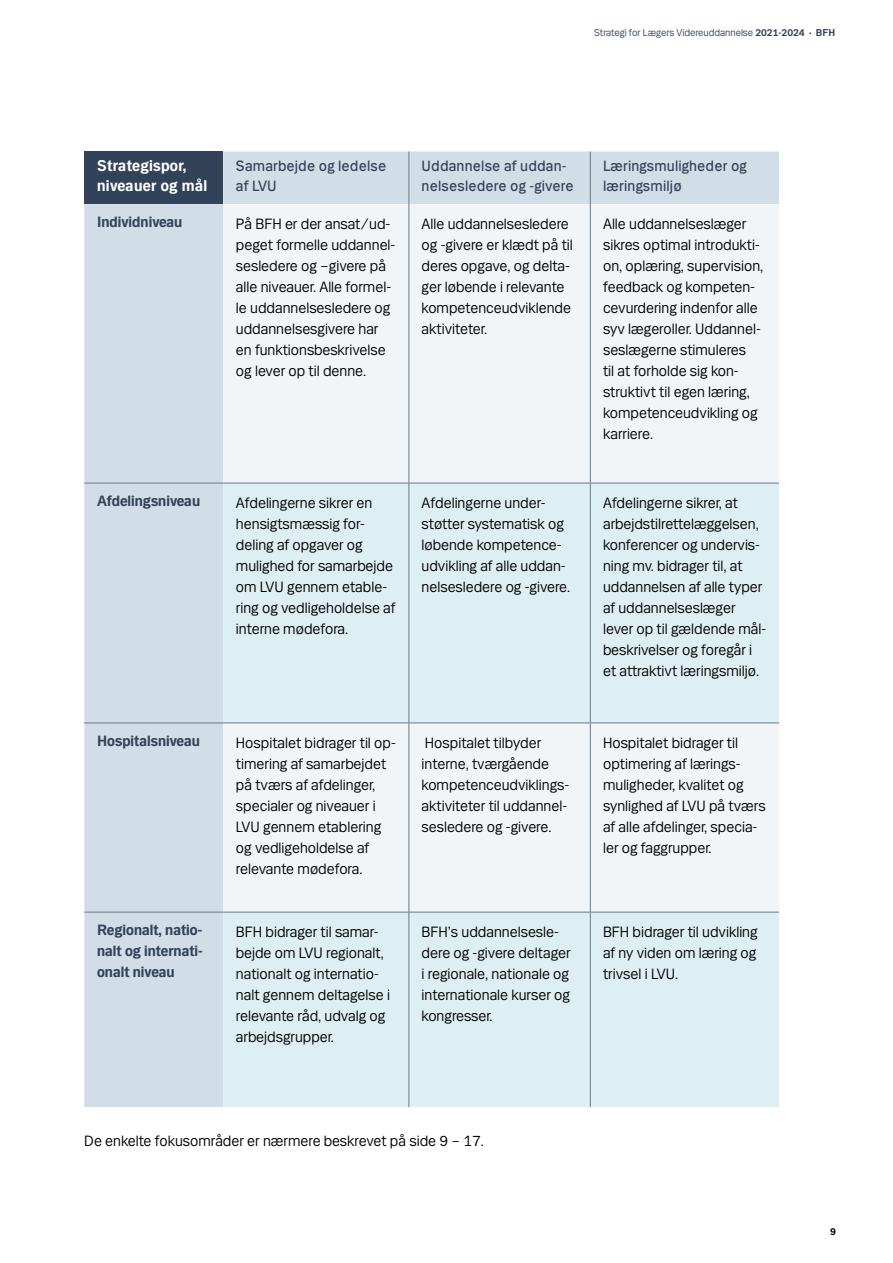
<style>
.page{position:relative;width:893px;height:1263px;background:#fff}
.page>*{position:absolute;margin:0;border:0;box-sizing:border-box;transform-origin:0 0}
.Tabelheader1{font:700 16.5px/19.5px "Mari";letter-spacing:.02em;color:#fff}
.Brødtekst_Mari{font:15.75px/21px "Mari";color:#000}
.Tabelheader1-2{font:15.75px/19.5px "Mari";letter-spacing:.01em;color:#324258}
.Tabelheader2{font:700 15.75px/21px "Mari";color:#324258;text-align:justify}
.t1{font:10.5px "Mari";color:#324258}
.t2{font:700 10.5px "Mari";color:#000}
.s1{font-weight:700}
.s2{font-weight:300;font-size:6px}
</style>
<div class="page">
<div style="left:84px;top:152px;width:695px;height:955px;background:#d1dee7"></div>
<div style="left:223px;top:204px;width:556px;height:279px;background:#f2f5f8"></div>
<svg style="left:223px;top:484px;width:556px;height:623px;fill:#ddeff3"></svg>
<hr style="left:409px;top:483px;width:1px;height:240px;background:#6a7a8a">
<hr style="left:590px;top:483px;width:1px;height:240px;background:#6a7a8a">
<hr style="left:409px;top:723px;width:1px;height:189px;background:#6a7a8a">
<hr style="left:590px;top:723px;width:1px;height:189px;background:#6a7a8a">
<hr style="left:84px;top:483px;width:139px;height:1px;background:#6a7a8a">
<hr style="left:223px;top:483px;width:186px;height:1px;background:#6a7a8a">
<hr style="left:409px;top:483px;width:181px;height:1px;background:#6a7a8a">
<hr style="left:590px;top:483px;width:189px;height:1px;background:#6a7a8a">
<hr style="left:84px;top:723px;width:139px;height:1px;background:#6a7a8a">
<hr style="left:223px;top:723px;width:186px;height:1px;background:#6a7a8a">
<hr style="left:409px;top:723px;width:181px;height:1px;background:#6a7a8a">
<hr style="left:590px;top:723px;width:189px;height:1px;background:#6a7a8a">
<hr style="left:84px;top:912px;width:139px;height:1px;background:#6a7a8a">
<hr style="left:409px;top:912px;width:1px;height:195px;background:#6a7a8a">
<hr style="left:590px;top:912px;width:1px;height:195px;background:#6a7a8a">
<hr style="left:223px;top:912px;width:186px;height:1px;background:#6a7a8a">
<hr style="left:409px;top:912px;width:181px;height:1px;background:#6a7a8a">
<hr style="left:590px;top:912px;width:189px;height:1px;background:#6a7a8a">
<hr style="left:409px;top:152px;width:1px;height:52px;background:#6a7a8a">
<hr style="left:409px;top:204px;width:1px;height:279px;background:#6a7a8a">
<hr style="left:590px;top:152px;width:1px;height:52px;background:#6a7a8a">
<hr style="left:590px;top:204px;width:1px;height:279px;background:#6a7a8a">
<p class="t1" style="left:594px;top:26px;width:243px">Strategi for Lægers Videreuddannelse <span class="s1">2021-2024</span> <span class="s2">•</span> <span class="s1">BFH</span></p>
<h3 class="Tabelheader1" style="left:97px;top:156px;width:112px">Strategispor, niveauer og mål</h3>
<h3 class="Tabelheader1-2" style="left:236px;top:156px;width:152px">Samarbejde og ledelse af LVU</h3>
<h3 class="Tabelheader1-2" style="left:422px;top:156px;width:154px">Uddannelse af uddan&shy;nelsesledere og -givere</h3>
<h3 class="Tabelheader1-2" style="left:603px;top:156px;width:145px">Læringsmuligheder og læringsmiljø</h3>
<h4 class="Tabelheader2" style="left:97px;top:212px;width:87px">Individniveau</h4>
<p class="Brødtekst_Mari" style="left:236px;top:212px;width:161px">På BFH er der ansat/ud&shy;peget formelle uddannel&shy;sesledere og –givere på alle niveauer. Alle formel&shy;le uddannelsesledere og uddannelsesgivere har en funktionsbeskrivelse og lever op til denne.</p>
<p class="Brødtekst_Mari" style="left:422px;top:212px;width:153px">Alle uddannelsesledere og -givere er klædt på til deres opgave, og delta&shy;ger løbende i relevante kompetenceudviklende aktiviteter.</p>
<p class="Brødtekst_Mari" style="left:603px;top:212px;width:162px">Alle uddannelseslæger sikres optimal introdukti&shy;on, oplæring, supervision, feedback og kompeten&shy;cevurdering indenfor alle syv lægeroller. Uddannel&shy;seslægerne stimuleres<br>til at forholde sig kon&shy;struktivt til egen læring, kompetenceudvikling og karriere.</p>
<h4 class="Tabelheader2" style="left:97px;top:491px;width:105px">Afdelingsniveau</h4>
<p class="Brødtekst_Mari" style="left:236px;top:491px;width:161px">Afdelingerne sikrer en hensigtsmæssig for&shy;deling af opgaver og mulighed for samarbejde om LVU gennem etable&shy;ring og vedligeholdelse af interne mødefora.</p>
<p class="Brødtekst_Mari" style="left:422px;top:491px;width:150px">Afdelingerne under&shy;støtter systematisk og løbende kompetence&shy;udvikling af alle uddan&shy;nelsesledere og -givere.</p>
<p class="Brødtekst_Mari" style="left:603px;top:491px;width:165px">Afdelingerne sikrer, at arbejdstilrettelæggelsen, konferencer og undervis&shy;ning mv. bidrager til, at uddannelsen af alle typer af uddannelseslæger lever op til gældende mål&shy;beskrivelser og foregår i et attraktivt læringsmiljø.</p>
<h4 class="Tabelheader2" style="left:97px;top:730px;width:104px">Hospitalsniveau</h4>
<p class="Brødtekst_Mari" style="left:236px;top:731px;width:161px">Hospitalet bidrager til op&shy;timering af samarbejdet på tværs af afdelinger, specialer og niveauer i<br>LVU gennem etablering og vedligeholdelse af relevante mødefora.</p>
<p class="Brødtekst_Mari" style="left:422px;top:731px;width:149px">Hospitalet tilbyder interne, tværgående kompetenceudviklings&shy;aktiviteter til uddannel&shy;sesledere og -givere.</p>
<p class="Brødtekst_Mari" style="left:603px;top:731px;width:164px">Hospitalet bidrager til optimering af lærings&shy;muligheder, kvalitet og synlighed af LVU på tværs af alle afdelinger, specia&shy;ler og faggrupper.</p>
<h4 class="Tabelheader2" style="left:97px;top:920px;width:107px">Regionalt, natio&shy;nalt og internati&shy;onalt niveau</h4>
<p class="Brødtekst_Mari" style="left:236px;top:920px;width:156px">BFH bidrager til samar&shy;bejde om LVU regionalt, nationalt og internatio&shy;nalt gennem deltagelse i relevante råd, udvalg og arbejdsgrupper.</p>
<p class="Brødtekst_Mari" style="left:422px;top:920px;width:151px">BFH’s uddannelsesle&shy;dere og -givere deltager i regionale, nationale og internationale kurser og kongresser.</p>
<p class="Brødtekst_Mari" style="left:603px;top:920px;width:156px;text-align:justify">BFH bidrager til udvikling af ny viden om læring og trivsel i LVU.</p>
<p class="Brødtekst_Mari" style="left:84px;top:1130px;width:401px">De enkelte fokusområder er nærmere beskrevet på side 9 – 17.</p>
<p class="t2" style="left:830px;top:1225px;width:7px">9</p>
</div>
